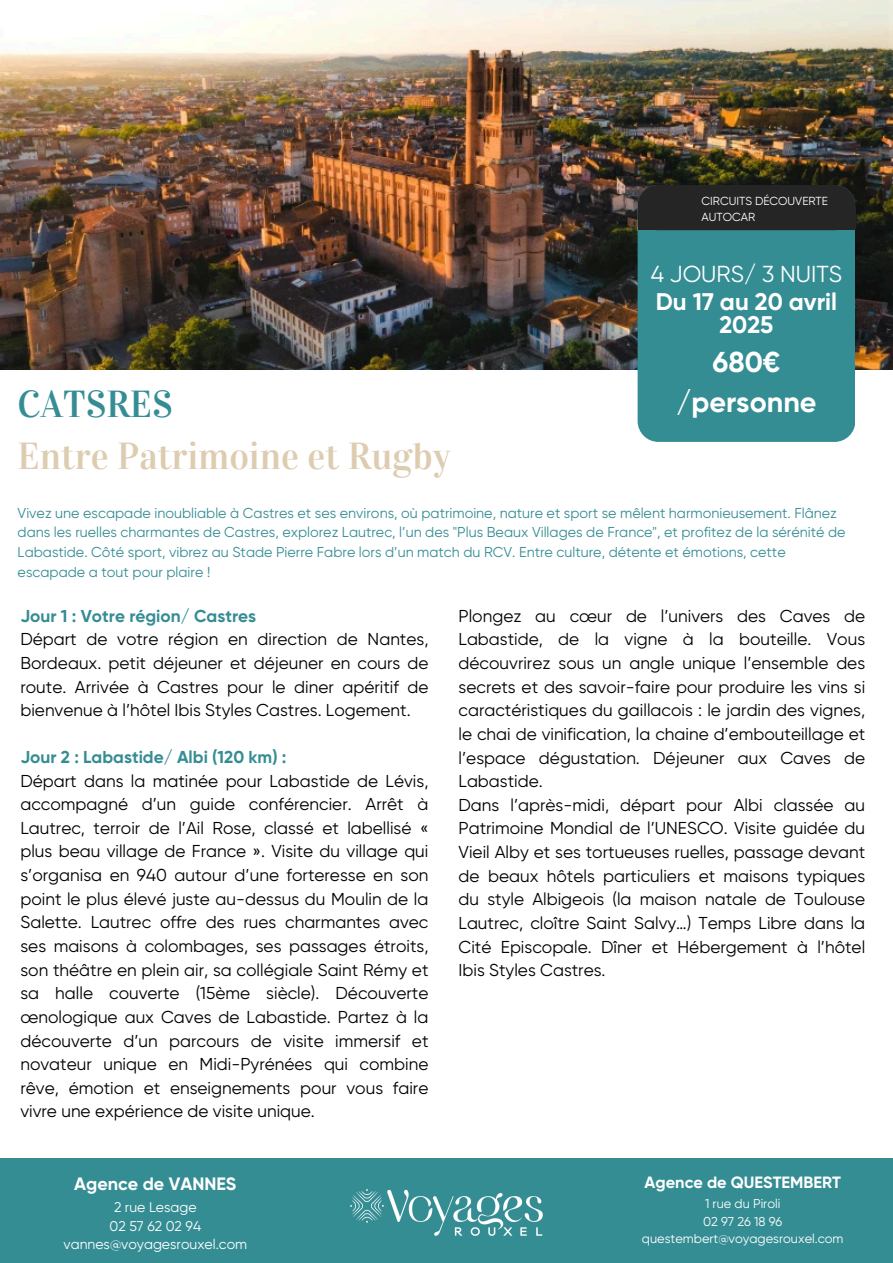
<style>
.page{position:relative;width:893px;height:1263px;background:#fff}
.page>*{position:absolute;margin:0;border:0;box-sizing:border-box;transform-origin:0 0}
.t1{font:37.5px/52.3px "Vidaloka";color:#ddccb0}
.t2{font:700 28.72px/40.7px "Gilroy";color:#fff;text-align:center}
.t3{font:700 24.08px/23.6px "Gilroy";color:#fff;text-align:center}
.t4{font:23.1px "Gilroy";color:#fff}
.t5{font:700 17.92px "Gilroy";color:#fff}
.t6{font:17.25px/23.6px "Gilroy";color:#000}
.t7{font:700 16.35px "Gilroy";color:#fff}
.t8{font:14.33px/19.6px "Gilroy";color:#358d94}
.t9{font:14.1px/18.8px "Gilroy";color:#fff;text-align:center}
.t10{font:12.83px "Gilroy";color:#fff}
.t11{font:11.62px/16.1px "Gilroy";color:#fff}
.s1{color:#358d94}
.s2{font-weight:700;color:#358d94}
</style>
<div class="page">
<img style="left:0;top:0;width:893px;height:370px">
<div style="left:0;top:1158px;width:893px;height:105px;background:#358d94"></div>
<img style="left:350px;top:1189px;width:193px;height:47px">
<div style="left:637px;top:185px;width:218px;height:257px;background:#358d94;border-radius:21px"></div>
<div style="left:637px;top:185px;width:218px;height:45px;background:#252525;border-radius:21px"></div>
<div style="left:637px;top:208px;width:218px;height:22px;background:#252525"></div>
<h4 class="t11" style="left:701px;top:193px;width:128px">CIRCUITS DÉCOUVERTE<br>AUTOCAR</h4>
<h5 class="t1" style="left:18px;top:378px;width:434px"><span class="s1">CATSRES<br></span>Entre Patrimoine et Rugby</h5>
<h4 class="t4" style="left:650px;top:261px;width:193px">4 JOURS/ 3 NUITS</h4>
<h4 class="t3" style="left:656px;top:290px;width:183px">Du 17 au 20 avril<br>2025</h4>
<p class="t2" style="left:676px;top:342px;width:142px">680€ /personne</p>
<p class="t8" style="left:18px;top:503px;width:829px">Vivez une escapade inoubliable à Castres et ses environs, où patrimoine, nature et sport se mêlent harmonieusement. Flânez dans les ruelles charmantes de Castres, explorez Lautrec, l’un des "Plus Beaux Villages de France", et profitez de la sérénité de Labastide. Côté sport, vibrez au Stade Pierre Fabre lors d’un match du RCV. Entre culture, détente et émotions, cette escapade a tout pour plaire !</p>
<p class="t6" style="left:20px;top:604px;width:409px"><span class="s2">Jour 1 : Votre région/ Castres<br></span>Départ de votre région en direction de Nantes, Bordeaux. petit déjeuner et déjeuner en cours de route. Arrivée à Castres pour le diner apéritif de bienvenue à l’hôtel Ibis Styles Castres. Logement.</p>
<p class="t6" style="left:20px;top:745px;width:409px"><span class="s2">Jour 2 : Labastide/ Albi (120 km) :<br></span>Départ dans la matinée pour Labastide de Lévis, accompagné d’un guide conférencier. Arrêt à Lautrec, terroir de l’Ail Rose, classé et labellisé « plus beau village de France ». Visite du village qui s’organisa en 940 autour d’une forteresse en son point le plus élevé juste au-dessus du Moulin de la Salette. Lautrec offre des rues charmantes avec ses maisons à colombages, ses passages étroits, son théâtre en plein air, sa collégiale Saint Rémy et sa halle couverte (15ème siècle). Découverte œnologique aux Caves de Labastide. Partez à la découverte d’un parcours de visite immersif et novateur unique en Midi-Pyrénées qui combine rêve, émotion et enseignements pour vous faire vivre une expérience de visite unique.</p>
<h6 class="t5" style="left:74px;top:1172px;width:164px">Agence de VANNES</h6>
<h6 class="t9" style="left:64px;top:1197px;width:185px">2 rue Lesage<br>02 57 62 02 94 vannes@voyagesrouxel.com</h6>
<p class="t6" style="left:458px;top:604px;width:408px">Plongez au cœur de l’univers des Caves de Labastide, de la vigne à la bouteille. Vous découvrirez sous un angle unique l’ensemble des secrets et des savoir-faire pour produire les vins si caractéristiques du gaillacois : le jardin des vignes, le chai de vinification, la chaine d’embouteillage et l’espace dégustation. Déjeuner aux Caves de Labastide.<br>Dans l’après-midi, départ pour Albi classée au Patrimoine Mondial de l’UNESCO. Visite guidée du Vieil Alby et ses tortueuses ruelles, passage devant de beaux hôtels particuliers et maisons typiques du style Albigeois (la maison natale de Toulouse Lautrec, cloître Saint Salvy…) Temps Libre dans la Cité Episcopale. Dîner et Hébergement à l’hôtel Ibis Styles Castres.</p>
<h2 class="t7" style="left:644px;top:1172px;width:198px">Agence de QUESTEMBERT</h2>
<h1 class="t10" style="left:705px;top:1196px;width:77px">1 rue du Piroli</h1>
<h5 class="t10" style="left:703px;top:1214px;width:81px">02 97 26 18 96</h5>
<h4 class="t10" style="left:642px;top:1231px;width:203px">questembert@voyagesrouxel.com</h4>
</div>
